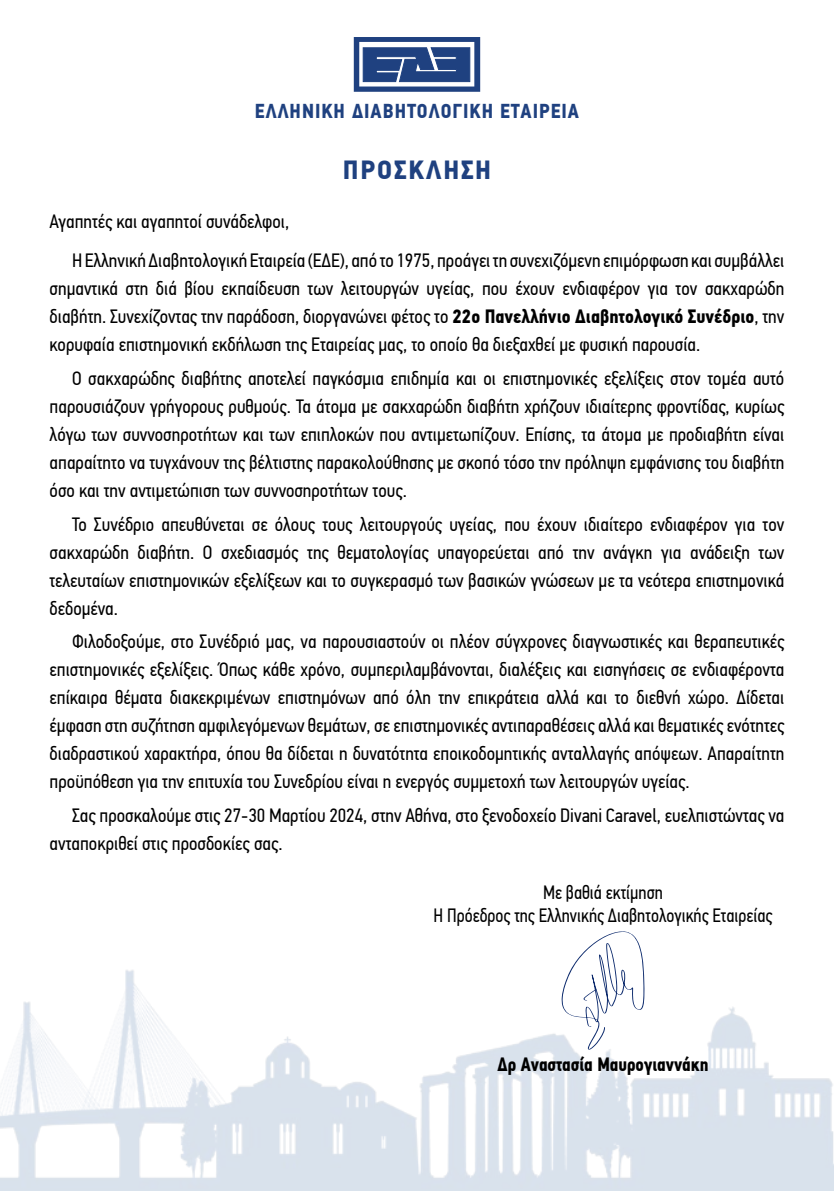
<style>
.page{position:relative;width:834px;height:1191px;background:#fff}
.page>*{position:absolute;margin:0;border:0;box-sizing:border-box;transform-origin:0 0}
.t1{font:700 26.25px "PF Din Text Cond Pro";letter-spacing:.07em;color:#1f4180;scale:1.07 1}
.t2{font:700 20.12px "PF Din Text Cond Pro";letter-spacing:.05em;color:#1f4180}
.t3{font:19.25px/28px "PF Din Text Cond Pro";color:#000;text-align:justify}
.t4{font:19.25px/23.1px "PF Din Text Cond Pro";color:#000;text-align:center;scale:.95 1}
.t5{font:700 19.25px "PF Din Text Cond Pro";color:#000;scale:.95 1}
.s1{font-weight:700}
</style>
<div class="page">
<img style="left:0;top:970px;width:833px;height:221px">
<svg style="left:561px;top:931px;width:83px;height:118px"></svg>
<svg style="left:354px;top:37px;width:126px;height:55px"></svg>
<p class="t2" style="left:255px;top:99px;width:326px">ΕΛΛΗΝΙΚΗ ΔΙΑΒΗΤΟΛΟΓΙΚΗ ΕΤΑΙΡΕΙΑ</p>
<h1 class="t1" style="left:343px;top:154px;width:140px">ΠΡΟΣΚΛΗΣΗ</h1>
<p class="t3" style="left:72px;top:202px;width:713px;line-height:39.2px;text-indent:-22px">Αγαπητές και αγαπητοί συνάδελφοι,<br>Η Ελληνική Διαβητολογική Εταιρεία (ΕΔΕ), από το 1975, προάγει τη συνεχιζόμενη επιμόρφωση και συμβάλλει</p>
<p class="t3" style="left:50px;top:275px;width:736px">σημαντικά στη διά βίου εκπαίδευση των λειτουργών υγείας, που έχουν ενδιαφέρον για τον σακχαρώδη διαβήτη. Συνεχίζοντας την παράδοση, διοργανώνει φέτος το <span class="s1">22ο Πανελλήνιο Διαβητολογικό Συνέδριο</span>, την κορυφαία επιστημονική εκδήλωση της Εταιρείας μας, το οποίο θα διεξαχθεί με φυσική παρουσία.</p>
<p class="t3" style="left:50px;top:364px;width:736px;text-indent:22px">Ο σακχαρώδης διαβήτης αποτελεί παγκόσμια επιδημία και οι επιστημονικές εξελίξεις στον τομέα αυτό παρουσιάζουν γρήγορους ρυθμούς. Τα άτομα με σακχαρώδη διαβήτη χρήζουν ιδιαίτερης φροντίδας, κυρίως λόγω των συννοσηροτήτων και των επιπλοκών που αντιμετωπίζουν. Επίσης, τα άτομα με προδιαβήτη είναι απαραίτητο να τυγχάνουν της βέλτιστης παρακολούθησης με σκοπό τόσο την πρόληψη εμφάνισης του διαβήτη όσο και την αντιμετώπιση των συννοσηροτήτων τους.</p>
<p class="t3" style="left:50px;top:510px;width:736px;text-indent:22px">Το Συνέδριο απευθύνεται σε όλους τους λειτουργούς υγείας, που έχουν ιδιαίτερο ενδιαφέρον για τον σακχαρώδη διαβήτη. Ο σχεδιασμός της θεματολογίας υπαγορεύεται από την ανάγκη για ανάδειξη των τελευταίων επιστημονικών εξελίξεων και το συγκερασμό των βασικών γνώσεων με τα νεότερα επιστημονικά δεδομένα.</p>
<p class="t3" style="left:50px;top:627px;width:736px;text-indent:22px">Φιλοδοξούμε, στο Συνέδριό μας, να παρουσιαστούν οι πλέον σύγχρονες διαγνωστικές και θεραπευτικές επιστημονικές εξελίξεις. Όπως κάθε χρόνο, συμπεριλαμβάνονται, διαλέξεις και εισηγήσεις σε ενδιαφέροντα επίκαιρα θέματα διακεκριμένων επιστημόνων από όλη την επικράτεια αλλά και το διεθνή χώρο. Δίδεται έμφαση στη συζήτηση αμφιλεγόμενων θεμάτων, σε επιστημονικές αντιπαραθέσεις αλλά και θεματικές ενότητες διαδραστικού χαρακτήρα, όπου θα δίδεται η δυνατότητα εποικοδομητικής ανταλλαγής απόψεων. Απαραίτητη προϋπόθεση για την επιτυχία του Συνεδρίου είναι η ενεργός συμμετοχή των λειτουργών υγείας.</p>
<p class="t3" style="left:50px;top:801px;width:736px;text-indent:22px">Σας προσκαλούμε στις 27-30 Μαρτίου 2024, στην Αθήνα, στο ξενοδοχείο Divani Caravel, ευελπιστώντας να ανταποκριθεί στις προσδοκίες σας.</p>
<p class="t4" style="left:433px;top:881px;width:358px">Με βαθιά εκτίμηση<br>Η Πρόεδρος της Ελληνικής Διαβητολογικής Εταιρείας</p>
<p class="t5" style="left:497px;top:1052px;width:223px">Δρ Αναστασία Μαυρογιαννάκη</p>
</div>
